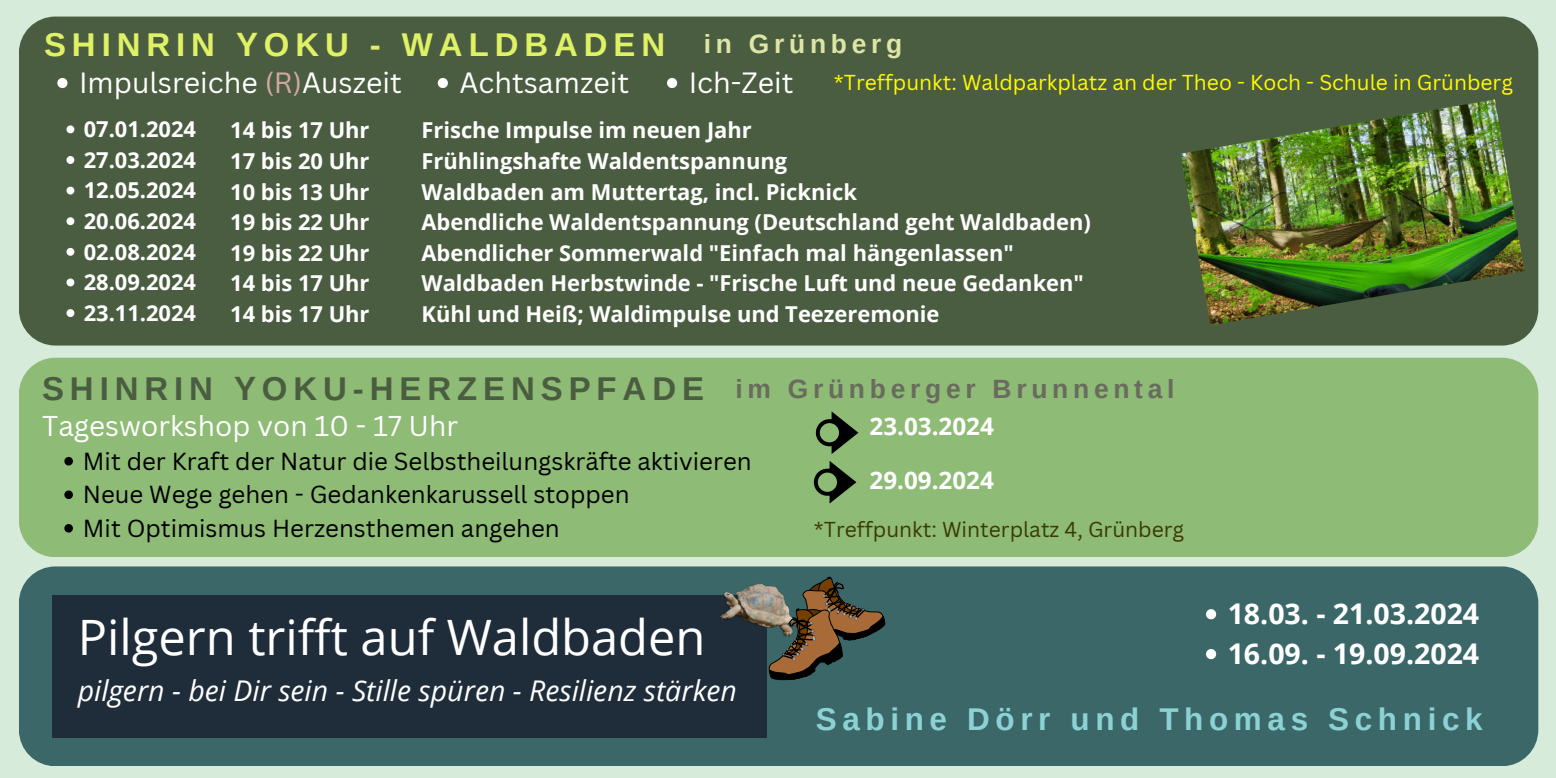
<style>
.page{position:relative;width:1556px;height:778px;background:#fff}
.page>*{position:absolute;margin:0;border:0;box-sizing:border-box;transform-origin:0 0}
.t1{font:48.78px "Open Sans";color:#fff}
.t2{font:700 32.94px "Arimo";letter-spacing:.18em;color:#4b5d41}
.t3{font:700 32.94px "Arimo";letter-spacing:.18em;color:#dff164}
.t4{font:700 31.44px "Arimo";letter-spacing:.18em;color:#8cd2d4}
.t5{font:italic 28.5px "Open Sans";color:#fff}
.t6{font:28.5px "Canva Sans";color:#fff}
.t7{font:700 28.5px "Open Sans";color:#fff}
.t8{font:27.9px "Canva Sans";color:#fff}
.t9{font:700 26.4px "Arimo";letter-spacing:.18em;color:#696b5e}
.t10{font:700 26.4px "Arimo";letter-spacing:.18em;color:#dee6a6}
.t11{font:700 24.21px "Open Sans";color:#fff}
.t12{font:24px "Canva Sans";color:#000}
.t13{font:700 21.9px "Open Sans";color:#fff}
.t14{font:21px "Canva Sans";color:#fffb00}
.t15{font:21px "Canva Sans";color:#3b3a04}
.s1{color:#d4a7a7}
</style>
<div class="page">
<div style="left:0;top:0;width:1555px;height:778px;background:#d6ebda"></div>
<div style="left:19px;top:17px;width:1519px;height:328px;background:#4b5d41;border-radius:36px"></div>
<img style="left:1181px;top:99px;width:343px;height:226px">
<svg style="left:57px;top:78px;width:10px;height:10px"></svg>
<svg style="left:438px;top:78px;width:10px;height:10px"></svg>
<svg style="left:667px;top:78px;width:10px;height:10px"></svg>
<svg style="left:66px;top:125px;width:8px;height:8px"></svg>
<svg style="left:66px;top:156px;width:8px;height:8px"></svg>
<svg style="left:66px;top:187px;width:8px;height:7px"></svg>
<svg style="left:66px;top:217px;width:8px;height:8px"></svg>
<svg style="left:66px;top:248px;width:8px;height:8px"></svg>
<svg style="left:66px;top:278px;width:8px;height:8px"></svg>
<svg style="left:66px;top:309px;width:8px;height:8px"></svg>
<div style="left:19px;top:358px;width:1519px;height:199px;background:#8ebb75;border-radius:36px"></div>
<svg style="left:64px;top:457px;width:9px;height:8px"></svg>
<svg style="left:64px;top:490px;width:9px;height:9px"></svg>
<svg style="left:64px;top:524px;width:9px;height:8px"></svg>
<svg style="left:815px;top:411px;width:43px;height:43px"></svg>
<svg style="left:813px;top:461px;width:43px;height:42px"></svg>
<div style="left:19px;top:566px;width:1519px;height:200px;background:#3b6769;border-radius:36px"></div>
<div style="left:53px;top:595px;width:714px;height:142px;background:#1f2c3a"></div>
<img style="left:706px;top:566px;width:105px;height:59px">
<svg style="left:757px;top:569px;width:129px;height:112px"></svg>
<svg style="left:1206px;top:609px;width:10px;height:10px"></svg>
<svg style="left:1206px;top:649px;width:10px;height:10px"></svg>
<p class="t3" style="left:44px;top:26px;width:622px">SHINRIN YOKU - WALDBADEN</p>
<p class="t10" style="left:704px;top:29px;width:200px">in Grünberg</p>
<p class="t6" style="left:79px;top:63px;width:324px">Impulsreiche <span class="s1">(R)</span>Auszeit</p>
<p class="t6" style="left:459px;top:63px;width:171px">Achtsamzeit</p>
<p class="t6" style="left:688px;top:63px;width:106px">Ich-Zeit</p>
<p class="t14" style="left:833px;top:68px;width:680px">*Treffpunkt: Waldparkplatz an der Theo - Koch - Schule in Grünberg</p>
<p class="t13" style="left:230px;top:115px;width:141px">14 bis 17 Uhr</p>
<p class="t13" style="left:230px;top:146px;width:141px">17 bis 20 Uhr</p>
<p class="t13" style="left:230px;top:176px;width:141px">10 bis 13 Uhr</p>
<p class="t13" style="left:230px;top:207px;width:141px">19 bis 22 Uhr</p>
<p class="t13" style="left:230px;top:237px;width:141px">19 bis 22 Uhr</p>
<p class="t13" style="left:230px;top:268px;width:141px">14 bis 17 Uhr</p>
<p class="t13" style="left:230px;top:299px;width:141px">14 bis 17 Uhr</p>
<p class="t13" style="left:84px;top:114px;width:114px">07.01.2024</p>
<p class="t13" style="left:84px;top:144px;width:114px">27.03.2024</p>
<p class="t13" style="left:84px;top:175px;width:114px">12.05.2024</p>
<p class="t13" style="left:84px;top:205px;width:114px">20.06.2024</p>
<p class="t13" style="left:84px;top:236px;width:114px">02.08.2024</p>
<p class="t13" style="left:84px;top:267px;width:114px">28.09.2024</p>
<p class="t13" style="left:84px;top:297px;width:114px">23.11.2024</p>
<p class="t13" style="left:421px;top:115px;width:332px">Frische Impulse im neuen Jahr</p>
<p class="t13" style="left:421px;top:146px;width:367px">Frühlingshafte Waldentspannung</p>
<p class="t13" style="left:421px;top:176px;width:437px">Waldbaden am Muttertag, incl. Picknick</p>
<p class="t13" style="left:421px;top:207px;width:671px">Abendliche Waldentspannung (Deutschland geht Waldbaden)</p>
<p class="t13" style="left:421px;top:237px;width:593px">Abendlicher Sommerwald "Einfach mal hängenlassen"</p>
<p class="t13" style="left:421px;top:268px;width:664px">Waldbaden Herbstwinde - "Frische Luft und neue Gedanken"</p>
<p class="t13" style="left:421px;top:299px;width:519px">Kühl und Heiß; Waldimpulse und Teezeremonie</p>
<p class="t2" style="left:42px;top:370px;width:663px">SHINRIN YOKU-HERZENSPFADE</p>
<p class="t8" style="left:42px;top:406px;width:417px">Tagesworkshop von 10 - 17 Uhr</p>
<p class="t9" style="left:735px;top:374px;width:440px">im Grünberger Brunnental</p>
<p class="t11" style="left:869px;top:409px;width:126px">23.03.2024</p>
<p class="t11" style="left:869px;top:463px;width:126px">29.09.2024</p>
<p class="t12" style="left:83px;top:444px;width:670px">Mit der Kraft der Natur die Selbstheilungskräfte aktivieren</p>
<p class="t12" style="left:83px;top:477px;width:548px">Neue Wege gehen - Gedankenkarussell stoppen</p>
<p class="t12" style="left:83px;top:511px;width:478px">Mit Optimismus Herzensthemen angehen</p>
<p class="t15" style="left:813px;top:515px;width:372px">*Treffpunkt: Winterplatz 4, Grünberg</p>
<p class="t1" style="left:78px;top:603px;width:629px">Pilgern trifft auf Waldbaden</p>
<p class="t5" style="left:78px;top:670px;width:660px">pilgern - bei Dir sein - Stille spüren - Resilienz stärken</p>
<p class="t7" style="left:1227px;top:594px;width:253px">18.03. - 21.03.2024</p>
<p class="t7" style="left:1227px;top:633px;width:253px">16.09. - 19.09.2024</p>
<p class="t4" style="left:815px;top:701px;width:668px">Sabine Dörr und Thomas Schnick</p>
</div>
